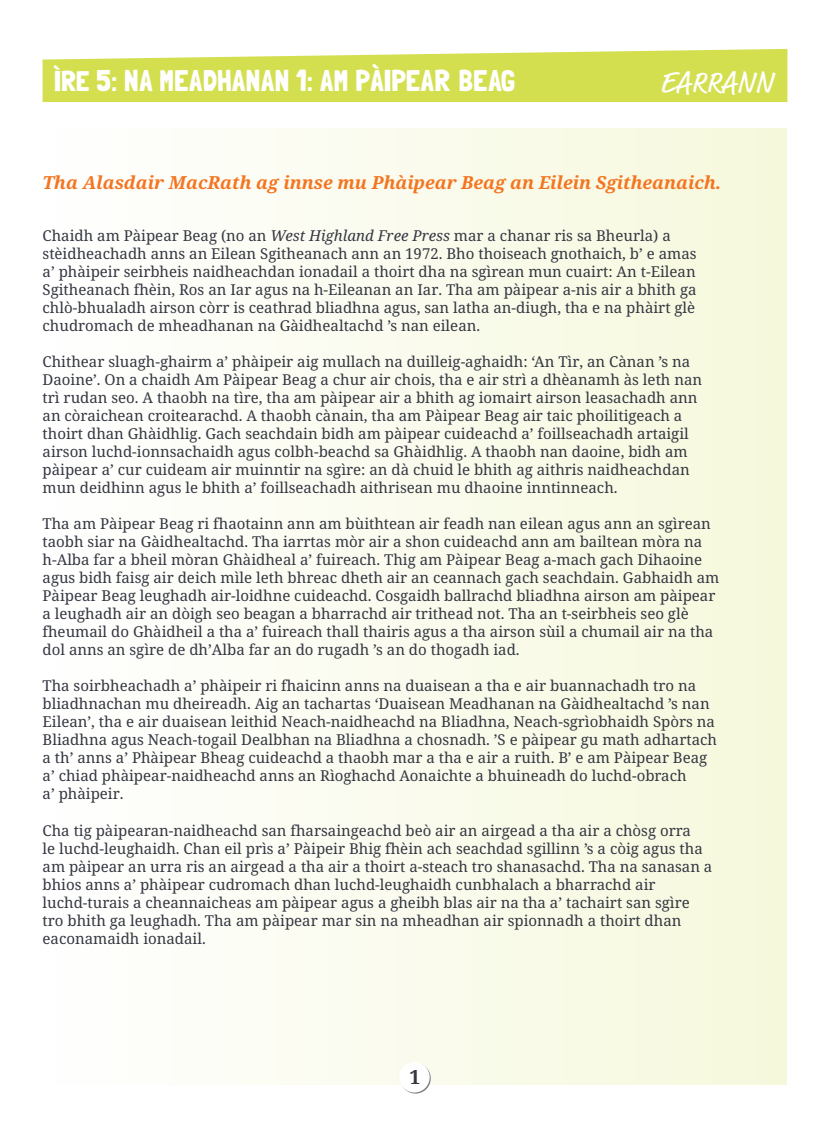
<style>
.page{position:relative;width:830px;height:1127px;background:#fff}
.page>*{position:absolute;margin:0;border:0;box-sizing:border-box;transform-origin:0 0}
.t1{font:30px "Londrina Solid";color:#fff}
.t2{font:30px "Market OT";letter-spacing:.01em;color:#fff}
.t3{font:700 19.5px "Noto Serif";color:#343741}
.t4{font:italic 700 18px "Noto Serif";color:#f47521}
.t5{font:15px/18px "Noto Serif";color:#343741}
.s1{font-size:28.5px}
.s2{font-style:italic}
</style>
<div class="page">
<div style="left:43px;top:128px;width:744px;height:956px;background:linear-gradient(to right,#fffeff,#f6f8dc)"></div>
<svg style="left:43px;top:49px;width:744px;height:53px;background:#d7e25f"></svg>
<svg style="left:400px;top:1063px;width:30px;height:30px"></svg>
<div style="left:399px;top:1062px;width:30px;height:30px;background:#fff;border-radius:50%"></div>
<h1 class="t1" style="left:53px;top:62px;width:463px"><span class="s1">ÌRE</span> 5: NA MEADHANAN 1: AM PÀIPEAR BEAG</h1>
<h1 class="t2" style="left:659px;top:65px;width:114px">EARRANN</h1>
<h1 class="t1" style="left:53px;top:65px;width:377px">N4: CULTAR 1 – AM MÒD NÀISEANTA</h1>
<p class="t4" style="left:43px;top:170px;width:680px">Tha Alasdair MacRath ag innse mu Phàipear Beag an Eilein Sgitheanaich.</p>
<p class="t5" style="left:43px;top:226px;width:655px">Chaidh am Pàipear Beag (no an <span class="s2">West Highland Free Press</span> mar a chanar ris sa Bheurla) a stèidheachadh anns an Eilean Sgitheanach ann an 1972. Bho thoiseach gnothaich, b’ e amas a’ phàipeir seirbheis naidheachdan ionadail a thoirt dha na sgìrean mun cuairt: An t-Eilean Sgitheanach fhèin, Ros an Iar agus na h-Eileanan an Iar. Tha am pàipear a-nis air a bhith ga chlò-bhualadh airson còrr is ceathrad bliadhna agus, san latha an-diugh, tha e na phàirt glè chudromach de mheadhanan na Gàidhealtachd ’s nan eilean.</p>
<p class="t5" style="left:43px;top:352px;width:660px">Chithear sluagh-ghairm a’ phàipeir aig mullach na duilleig-aghaidh: ‘An Tìr, an Cànan ’s na Daoine’. On a chaidh Am Pàipear Beag a chur air chois, tha e air strì a dhèanamh às leth nan trì rudan seo. A thaobh na tìre, tha am pàipear air a bhith ag iomairt airson leasachadh ann an còraichean croitearachd. A thaobh cànain, tha am Pàipear Beag air taic phoilitigeach a thoirt dhan Ghàidhlig. Gach seachdain bidh am pàipear cuideachd a’ foillseachadh artaigil airson luchd-ionnsachaidh agus colbh-beachd sa Ghàidhlig. A thaobh nan daoine, bidh am pàipear a’ cur cuideam air muinntir na sgìre: an dà chuid le bhith ag aithris naidheachdan mun deidhinn agus le bhith a’ foillseachadh aithrisean mu dhaoine inntinneach.</p>
<p class="t5" style="left:43px;top:514px;width:678px">Tha am Pàipear Beag ri fhaotainn ann am bùithtean air feadh nan eilean agus ann an sgìrean taobh siar na Gàidhealtachd. Tha iarrtas mòr air a shon cuideachd ann am bailtean mòra na h-Alba far a bheil mòran Ghàidheal a’ fuireach. Thig am Pàipear Beag a-mach gach Dihaoine agus bidh faisg air deich mìle leth bhreac dheth air an ceannach gach seachdain. Gabhaidh am Pàipear Beag leughadh air-loidhne cuideachd. Cosgaidh ballrachd bliadhna airson am pàipear a leughadh air an dòigh seo beagan a bharrachd air trithead not. Tha an t-seirbheis seo glè fheumail do Ghàidheil a tha a’ fuireach thall thairis agus a tha airson sùil a chumail air na tha dol anns an sgìre de dh’Alba far an do rugadh ’s an do thogadh iad.</p>
<p class="t5" style="left:43px;top:676px;width:675px">Tha soirbheachadh a’ phàipeir ri fhaicinn anns na duaisean a tha e air buannachadh tro na bliadhnachan mu dheireadh. Aig an tachartas ‘Duaisean Meadhanan na Gàidhealtachd ’s nan Eilean’, tha e air duaisean leithid Neach-naidheachd na Bliadhna, Neach-sgrìobhaidh Spòrs na Bliadhna agus Neach-togail Dealbhan na Bliadhna a chosnadh. ’S e pàipear gu math adhartach a th’ anns a’ Phàipear Bheag cuideachd a thaobh mar a tha e air a ruith. B’ e am Pàipear Beag a’ chiad phàipear-naidheachd anns an Rìoghachd Aonaichte a bhuineadh do luchd-obrach<br>a’ phàipeir.</p>
<p class="t5" style="left:43px;top:820px;width:671px">Cha tig pàipearan-naidheachd san fharsaingeachd beò air an airgead a tha air a chòsg orra<br>le luchd-leughaidh. Chan eil prìs a’ Pàipeir Bhig fhèin ach seachdad sgillinn ’s a còig agus tha am pàipear an urra ris an airgead a tha air a thoirt a-steach tro shanasachd. Tha na sanasan a bhios anns a’ phàipear cudromach dhan luchd-leughaidh cunbhalach a bharrachd air luchd-turais a cheannaicheas am pàipear agus a gheibh blas air na tha a’ tachairt san sgìre tro bhith ga leughadh. Tha am pàipear mar sin na mheadhan air spionnadh a thoirt dhan eaconamaidh ionadail.</p>
<h2 class="t3" style="left:409px;top:1063px;width:12px">1</h2>
</div>
